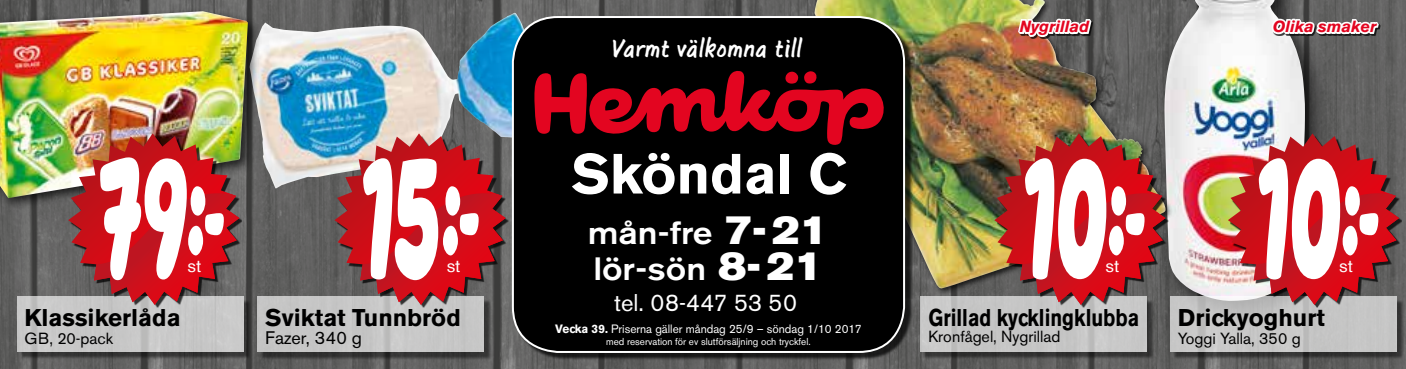
<style>
.page{position:relative;width:1406px;height:369px;background:#fff}
.page>*{position:absolute;margin:0;border:0;box-sizing:border-box;transform-origin:0 0}
.t1{font:165.6px "Hemkop Price";color:#fff;scale:.5 1}
.t2{font:700 56px "Hemkop Grotesk";color:#fff}
.t3{font:500 32px/36px "Hemkop Grotesk";color:#fff;scale:1.1 1}
.t4{font:28px "Hemkop Hand";color:#fff}
.t5{font:700 24px "Hemkop Grotesk";color:#000}
.t6{font:700 24px "Hemkop Grotesk";color:#000;scale:.82 1}
.t7{font:24px "Hemkop Grotesk";color:#fff}
.t8{font:18px "Hemkop Grotesk";color:#000}
.t9{font:18px "Hemkop Grotesk";color:#fff}
.t10{font:16px "Hemkop Grotesk";color:#000}
.t11{font:italic 700 16px "Hemkop Grotesk";color:#e30520}
.t12{font:12px "Hemkop Grotesk";color:#fff}
.t13{font:10px "Hemkop Grotesk";color:#fff}
.s1{font-family:"Hemkop Grotesk Super";font-weight:400;font-size:40px}
.s2{font-weight:700}
</style>
<div class="page">
<img style="left:0;top:0;width:1406px;height:369px">
<div style="left:1154px;top:0;width:178px;height:328px;background:#000;opacity:.75"></div>
<img style="left:1168px;top:0;width:137px;height:301px">
<img style="left:262px;top:13px;width:277px;height:175px">
<div style="left:20px;top:299px;width:231px;height:60px;background:#000;opacity:.75"></div>
<div style="left:17px;top:297px;width:226px;height:54px;background:#c9c8c8"></div>
<div style="left:260px;top:299px;width:231px;height:60px;background:#000;opacity:.75"></div>
<div style="left:257px;top:297px;width:227px;height:54px;background:#c6c6c6"></div>
<div style="left:923px;top:299px;width:232px;height:60px;background:#000;opacity:.75"></div>
<div style="left:921px;top:297px;width:226px;height:54px;background:#c7c7c6"></div>
<div style="left:1173px;top:299px;width:231px;height:60px;background:#000;opacity:.75"></div>
<div style="left:1170px;top:297px;width:226px;height:54px;background:linear-gradient(to right,#c5c5c5,#c5c5c5)"></div>
<svg style="left:1270px;top:0;width:112px;height:64px"></svg>
<div style="left:0;top:6px;width:262px;height:206px;background:#000;opacity:.75"></div>
<img style="left:0;top:11px;width:248px;height:187px">
<div style="left:812px;top:0;width:361px;height:296px;background:#000;opacity:.75"></div>
<img style="left:815px;top:0;width:220px;height:67px">
<img style="left:1015px;top:0;width:79px;height:64px">
<div style="left:515px;top:19px;width:398px;height:341px;background:#000;opacity:.75"></div>
<div style="left:513px;top:17px;width:391px;height:334px;background:#000;border-radius:45px"></div>
<div style="left:512px;top:16px;width:393px;height:336px;border:2px solid #fff;border-radius:45px"></div>
<svg style="left:589px;top:71px;width:295px;height:74px"></svg>
<svg style="left:534px;top:73px;width:53px;height:61px"></svg>
<div style="left:1230px;top:136px;width:172px;height:171px;background:#000;opacity:.75"></div>
<img style="left:1228px;top:133px;width:171px;height:171px">
<svg style="left:1254px;top:193px;width:145px;height:111px"></svg>
<div style="left:997px;top:136px;width:171px;height:171px;background:#000;opacity:.75"></div>
<img style="left:994px;top:133px;width:171px;height:171px">
<svg style="left:1020px;top:193px;width:145px;height:111px"></svg>
<div style="left:337px;top:136px;width:172px;height:171px;background:#000;opacity:.75"></div>
<svg style="left:334px;top:133px;width:172px;height:171px"></svg>
<svg style="left:360px;top:193px;width:146px;height:111px"></svg>
<div style="left:71px;top:136px;width:171px;height:171px;background:#000;opacity:.75"></div>
<img style="left:68px;top:133px;width:171px;height:171px">
<svg style="left:94px;top:193px;width:145px;height:111px"></svg>
<h3 class="t4" style="left:612px;top:32px;width:192px">Varmt välkomna till</h3>
<h3 class="t11" style="left:1020px;top:18px;width:71px">Nygrillad</h3>
<h3 class="t11" style="left:1273px;top:18px;width:105px">Olika smaker</h3>
<h1 class="t1" style="left:97px;top:143px;width:260px">79;</h1>
<h3 class="t9" style="left:187px;top:254px;width:15px">st</h3>
<h1 class="t1" style="left:360px;top:143px;width:243px">15;</h1>
<h3 class="t9" style="left:447px;top:254px;width:15px">st</h3>
<h2 class="t2" style="left:571px;top:142px;width:277px">Sköndal C</h2>
<h3 class="t3" style="left:588px;top:214px;width:220px">mån-fre <span class="s1">7-21 </span>lör-sön <span class="s1">8-21</span></h3>
<h1 class="t1" style="left:1022px;top:143px;width:251px">10;</h1>
<h3 class="t9" style="left:1105px;top:254px;width:15px">st</h3>
<h1 class="t1" style="left:1256px;top:143px;width:251px">10;</h1>
<h3 class="t9" style="left:1339px;top:254px;width:15px">st</h3>
<h3 class="t5" style="left:25px;top:304px;width:158px">Klassikerlåda</h3>
<h3 class="t10" style="left:25px;top:329px;width:90px">GB, 20-pack</h3>
<h3 class="t5" style="left:265px;top:304px;width:197px">Sviktat Tunnbröd</h3>
<h3 class="t8" style="left:265px;top:327px;width:98px">Fazer, 340 g</h3>
<h3 class="t7" style="left:614px;top:288px;width:184px">tel. 08-447 53 50</h3>
<p class="t12" style="left:555px;top:321px;width:308px"><span class="s2">Vecka 39.</span> Priserna gäller måndag 25/9 – söndag 1/10 2017</p>
<p class="t13" style="left:606px;top:335px;width:206px">med reservation för ev slutförsäljning och tryckfel.</p>
<h3 class="t6" style="left:929px;top:304px;width:259px">Grillad kycklingklubba</h3>
<h3 class="t10" style="left:929px;top:327px;width:133px">Kronfågel, Nygrillad</h3>
<h3 class="t5" style="left:1178px;top:304px;width:148px">Drickyoghurt</h3>
<h3 class="t10" style="left:1178px;top:329px;width:124px">Yoggi Yalla, 350 g</h3>
</div>
